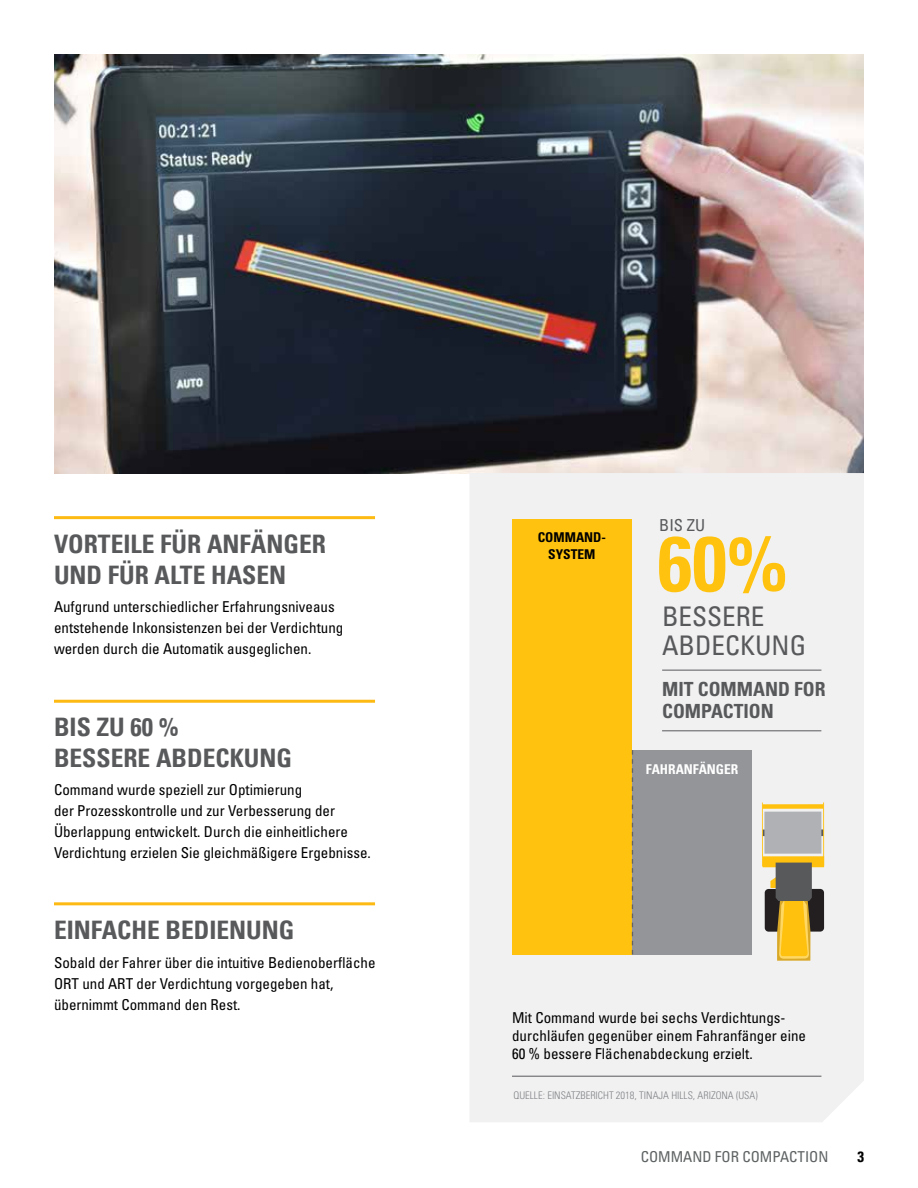
<style>
.page{position:relative;width:918px;height:1188px;background:#fff}
.page>*{position:absolute;margin:0;border:0;box-sizing:border-box;transform-origin:0 0}
.t1{font:700 condensed 78px "Univers LT Std";color:#ffc20e}
.t2{font:condensed 27px/28.5px "Univers LT Std";color:#58595b}
.t3{font:700 condensed 25.5px/30.6px "Univers LT";color:#58595b}
.t4{font:700 condensed 19.5px/22.5px "Univers LT Std";color:#58595b}
.t5{font:condensed 16.5px "Univers LT Std";color:#58595b}
.t6{font:condensed 15px/21px "Univers LT Std";color:#000}
.t7{font:condensed 15px "Univers LT Std";color:#5e6263}
.t8{font:700 condensed 15px "Univers LT";color:#000}
.t9{font:700 condensed 13.5px/16.2px "Univers LT Std";color:#000;text-align:center}
.t10{font:700 condensed 13.5px "Univers LT Std";color:#fff}
.t11{font:300 condensed 10.5px "Univers LT Std";color:#808285}
</style>
<div class="page">
<img style="left:54px;top:54px;width:810px;height:419px">
<hr style="left:54px;top:516px;width:321px;height:3px;background:#fdba12">
<hr style="left:54px;top:700px;width:321px;height:3px;background:#fdba12">
<hr style="left:54px;top:902px;width:321px;height:3px;background:#fdba12">
<div style="left:469px;top:473px;width:395px;height:649px;background:#f1f1f2"></div>
<svg style="left:763px;top:829px;width:60px;height:7px"></svg>
<div style="left:764px;top:812px;width:57px;height:42px;background:#afb1b4"></div>
<div style="left:762px;top:804px;width:62px;height:5px;background:#ffc10e"></div>
<div style="left:763px;top:856px;width:61px;height:11px;background:#ffc10e"></div>
<hr style="left:762px;top:803px;width:1px;height:63px;background:#ffc10e">
<hr style="left:823px;top:802px;width:1px;height:64px;background:#ffc10e">
<div style="left:765px;top:889px;width:18px;height:43px;background:#231f20;border-radius:4px"></div>
<div style="left:805px;top:889px;width:19px;height:43px;background:#231f20;border-radius:4px"></div>
<svg style="left:770px;top:863px;width:42px;height:98px"></svg>
<div style="left:632px;top:750px;width:120px;height:204px;background:#939598"></div>
<div style="left:512px;top:519px;width:120px;height:435px;background:#ffc20e"></div>
<svg style="left:632px;top:750px;width:1px;height:204px"></svg>
<hr style="left:512px;top:1076px;width:309px;height:1px;background:#58595b">
<hr style="left:662px;top:670px;width:159px;height:1px;background:#58595b">
<hr style="left:662px;top:730px;width:159px;height:1px;background:#58595b">
<h3 class="t3" style="left:54px;top:529px;width:274px">VORTEILE FÜR ANFÄNGER<br>UND FÜR ALTE HASEN</h3>
<p class="t6" style="left:54px;top:596px;width:291px">Aufgrund unterschiedlicher Erfahrungsniveaus entstehende Inkonsistenzen bei der Verdichtung werden durch die Automatik ausgeglichen.</p>
<h3 class="t3" style="left:54px;top:712px;width:240px">BIS ZU 60 %<br>BESSERE ABDECKUNG</h3>
<p class="t6" style="left:54px;top:779px;width:318px">Command wurde speziell zur Optimierung<br>der Prozesskontrolle und zur Verbesserung der Überlappung entwickelt. Durch die einheitlichere Verdichtung erzielen Sie gleichmäßigere Ergebnisse.</p>
<h3 class="t3" style="left:54px;top:915px;width:242px">EINFACHE BEDIENUNG</h3>
<p class="t6" style="left:54px;top:952px;width:323px">Sobald der Fahrer über die intuitive Bedienoberfläche<br>ORT und ART der Verdichtung vorgegeben hat, übernimmt Command den Rest.</p>
<p class="t9" style="left:538px;top:529px;width:70px">COMMAND-<br>SYSTEM</p>
<p class="t5" style="left:659px;top:514px;width:47px">BIS ZU</p>
<h1 class="t1" style="left:658px;top:516px;width:131px">60%</h1>
<h2 class="t2" style="left:662px;top:602px;width:146px">BESSERE<br>ABDECKUNG</h2>
<h3 class="t4" style="left:662px;top:677px;width:165px">MIT COMMAND FOR<br>COMPACTION</h3>
<p class="t10" style="left:646px;top:761px;width:94px">FAHRANFÄNGER</p>
<p class="t6" style="left:512px;top:1009px;width:296px;line-height:18px">Mit Command wurde bei sechs Verdichtungs&shy;durchläufen gegenüber einem Fahranfänger eine<br>60 % bessere Flächenabdeckung erzielt.</p>
<p class="t11" style="left:514px;top:1089px;width:246px">QUELLE: EINSATZBERICHT 2018, TINAJA HILLS, ARIZONA (USA)</p>
<p class="t7" style="left:641px;top:1147px;width:189px">COMMAND FOR COMPACTION</p>
<p class="t8" style="left:857px;top:1147px;width:8px">3</p>
</div>
